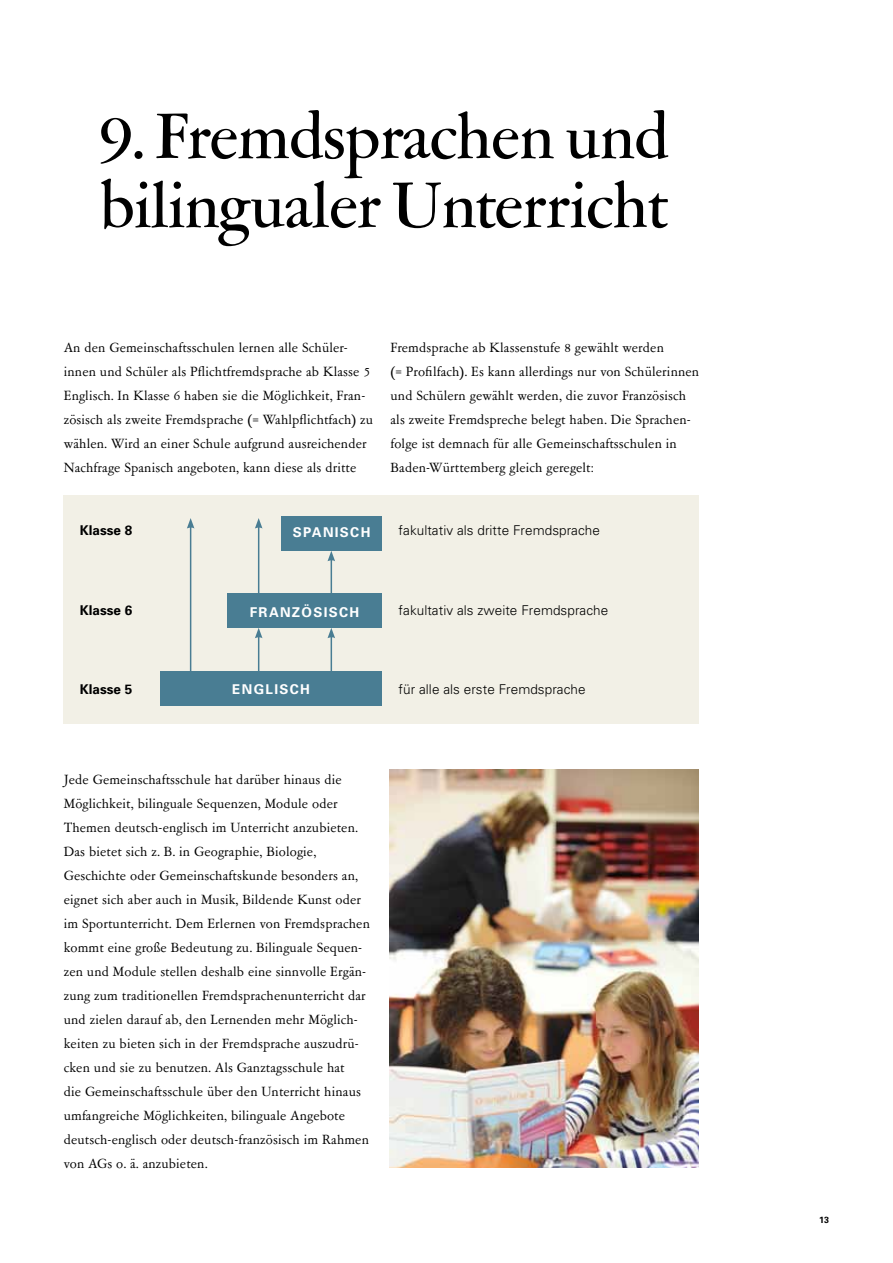
<style>
.page{position:relative;width:893px;height:1263px;background:#fff}
.page>*{position:absolute;margin:0;border:0;box-sizing:border-box;transform-origin:0 0}
.t1{font:500 72px/69px "Garamont Amst SH";letter-spacing:.005em;color:#000}
.t2{font:15px/24px "Garamont Amst SB";letter-spacing:.01em;color:#000}
.t3{font:300 13.5px "Univers";letter-spacing:.005em;color:#000}
.t4{font:700 13.5px "Univers";letter-spacing:.1em;color:#fff}
.t5{font:700 13.5px "Univers";color:#000}
.t6{font:700 9px "Univers";color:#000}
</style>
<div class="page">
<div style="left:64px;top:496px;width:635px;height:228px;background:#f2f0e6"></div>
<div style="left:161px;top:671px;width:221px;height:34px;background:#497d93"></div>
<div style="left:227px;top:594px;width:155px;height:34px;background:#497d93"></div>
<div style="left:281px;top:516px;width:101px;height:34px;background:#497d93"></div>
<hr style="left:190px;top:526px;width:1px;height:145px;background:#497d93">
<svg style="left:187px;top:518px;width:7px;height:11px"></svg>
<hr style="left:258px;top:526px;width:1px;height:72px;background:#497d93">
<svg style="left:255px;top:518px;width:7px;height:11px"></svg>
<hr style="left:258px;top:636px;width:1px;height:38px;background:#497d93">
<svg style="left:255px;top:628px;width:7px;height:10px"></svg>
<hr style="left:331px;top:559px;width:1px;height:39px;background:#497d93">
<svg style="left:327px;top:551px;width:8px;height:10px"></svg>
<hr style="left:331px;top:636px;width:1px;height:38px;background:#497d93">
<svg style="left:327px;top:628px;width:8px;height:10px"></svg>
<img style="left:390px;top:770px;width:309px;height:398px">
<h1 class="t1" style="left:100px;top:105px;width:571px">9. Fremdsprachen und bilingualer Unterricht</h1>
<p class="t2" style="left:64px;top:336px;width:311px">An den Gemeinschaftsschulen lernen alle Schüler&shy;innen und Schüler als Pflichtfremdsprache ab Klasse 5<br>Englisch. In Klasse 6 haben sie die Möglichkeit, Fran&shy;zösisch als zweite Fremdsprache (= Wahlpflichtfach) zu wählen. Wird an einer Schule aufgrund ausreichender Nachfrage Spanisch angeboten, kann diese als dritte</p>
<p class="t2" style="left:390px;top:336px;width:310px">Fremdsprache ab Klassenstufe 8 gewählt werden<br>(= Profilfach). Es kann allerdings nur von Schülerinnen und Schülern gewählt werden, die zuvor Französisch als zweite Fremdspreche belegt haben. Die Sprachen&shy;folge ist demnach für alle Gemeinschaftsschulen in Baden-Württemberg gleich geregelt:</p>
<p class="t5" style="left:80px;top:522px;width:54px">KLASSE 8</p>
<p class="t4" style="left:293px;top:524px;width:79px">SPANISCH</p>
<p class="t3" style="left:399px;top:522px;width:203px">fakultativ als dritte Fremdsprache</p>
<p class="t5" style="left:80px;top:601px;width:54px">KLASSE 6</p>
<p class="t4" style="left:250px;top:604px;width:111px">FRANZÖSISCH</p>
<p class="t3" style="left:399px;top:602px;width:211px">fakultativ als zweite Fremdsprache</p>
<p class="t5" style="left:80px;top:681px;width:54px">KLASSE 5</p>
<p class="t4" style="left:232px;top:680px;width:79px">ENG LISCH</p>
<p class="t3" style="left:399px;top:681px;width:188px">für alle als erste Fremdsprache</p>
<p class="t2" style="left:64px;top:768px;width:308px">Jede Gemeinschaftsschule hat darüber hinaus die Möglichkeit, bilinguale Sequenzen, Module oder Themen deutsch-englisch im Unterricht anzubieten.<br>Das bietet sich z. B. in Geographie, Biologie, Geschichte oder Gemeinschaftskunde besonders an, eignet sich aber auch in Musik, Bildende Kunst oder im Sportunterricht. Dem Erlernen von Fremdsprachen kommt eine große Bedeutung zu. Bilinguale Sequen&shy;zen und Module stellen deshalb eine sinnvolle Ergän&shy;zung zum traditionellen Fremdsprachenunterricht dar und zielen darauf ab, den Lernenden mehr Möglich&shy;keiten zu bieten sich in der Fremdsprache auszudrü&shy;cken und sie zu benutzen. Als Ganztagsschule hat<br>die Gemeinschaftsschule über den Unterricht hinaus umfangreiche Möglichkeiten, bilinguale Angebote deutsch-englisch oder deutsch-französisch im Rahmen von AGs o. ä. anzubieten.</p>
<p class="t6" style="left:819px;top:1214px;width:12px">13</p>
</div>
